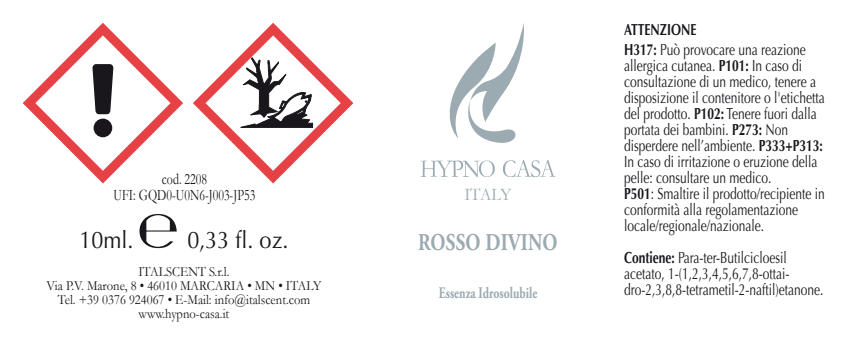
<style>
.page{position:relative;width:851px;height:341px;background:#fff}
.page>*{position:absolute;margin:0;border:0;box-sizing:border-box;transform-origin:0 0}
.t1{font:24px "Optima";color:#1a171c;scale:.9 1}
.t2{font:700 24px "Adobe Garamond Pro";letter-spacing:.01em;color:#9caab1;scale:.8 1}
.t3{font:17.6px "Garamond";letter-spacing:-.015em;color:#9caab1;scale:.94 1}
.t4{font:16px/16px "Optima";color:#1a171c;scale:.75 1}
.t5{font:16px/16px "Garamond";color:#1a171c;text-align:center;scale:.75 1}
.t6{font:700 16px "Adobe Garamond Pro";color:#9caab1;scale:.74 1}
.t7{font:14px/14px "Garamond";color:#1a171c;text-align:center;scale:.9 1}
.s1{font-weight:700}
</style>
<div class="page">
<svg style="left:139px;top:214px;width:38px;height:33px"></svg>
<svg style="left:193px;top:23px;width:160px;height:160px"></svg>
<svg style="left:205px;top:35px;width:135px;height:135px"></svg>
<svg style="left:238px;top:57px;width:75px;height:70px"></svg>
<svg style="left:23px;top:23px;width:160px;height:160px"></svg>
<svg style="left:35px;top:35px;width:135px;height:135px"></svg>
<div style="left:94px;top:118px;width:18px;height:19px;background:#1a171c;border-radius:50%"></div>
<svg style="left:92px;top:64px;width:21px;height:50px"></svg>
<svg style="left:449px;top:23px;width:75px;height:120px"></svg>
<svg style="left:420px;top:160px;width:74px;height:17px"></svg>
<svg style="left:503px;top:160px;width:52px;height:17px"></svg>
<p class="t5" style="left:114px;top:170px;width:190px">cod. 2208<br>UFI: GQD0-U0N6-J003-JP53</p>
<h1 class="t1" style="left:79px;top:225px;width:62px">10ml.</h1>
<h1 class="t1" style="left:187px;top:225px;width:114px">0,33 fl. oz.</h1>
<p class="t7" style="left:46px;top:264px;width:307px">ITALSCENT S.r.l.<br>Via P.V. Marone, 8 • 46010 MARCARIA • MN • ITALY Tel. +39 0376 924067 • E-Mail: info@italscent.com www.hypno-casa.it</p>
<p class="t3" style="left:464px;top:183px;width:51px">ITALY</p>
<h1 class="t2" style="left:418px;top:228px;width:176px">ROSSO DIVINO</h1>
<p class="t6" style="left:439px;top:283px;width:135px">Essenza Idrosolubile</p>
<p class="t4" style="left:624px;top:20px;width:244px;line-height:20px"><span class="s1">ATTENZIONE<br>H317:</span> Può provocare una reazione</p>
<p class="t4" style="left:624px;top:58px;width:269px">allergica cutanea. <span class="s1">P101:</span> In caso di consultazione di un medico, tenere a disposizione il contenitore o l'etichetta del prodotto. <span class="s1">P102:</span> Tenere fuori dalla portata dei bambini. <span class="s1">P273:</span> Non disperdere nell’ambiente. <span class="s1">P333+P313:<br></span>In caso di irritazione o eruzione della pelle: consultare un medico.<br><span class="s1">P501</span>: Smaltire il prodotto/recipiente in conformità alla regolamentazione locale/regionale/nazionale.</p>
<p class="t4" style="left:624px;top:250px;width:267px"><span class="s1">Contiene:</span> Para-ter-Butilcicloesil acetato, 1-(1,2,3,4,5,6,7,8-ottai&shy;dro-2,3,8,8-tetrametil-2-naftil)etanone.</p>
</div>
